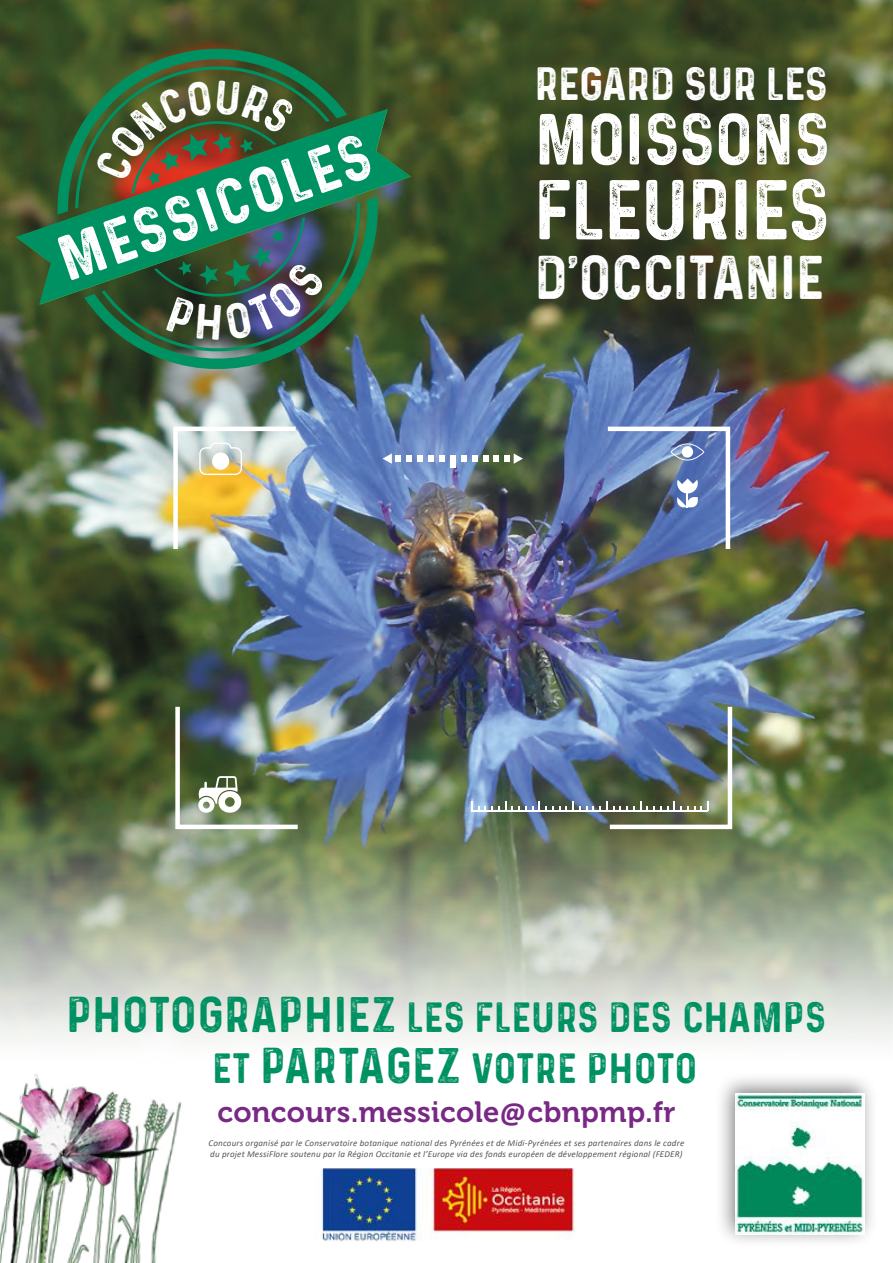
<style>
.page{position:relative;width:893px;height:1263px;background:#fff}
.page>*{position:absolute;margin:0;border:0;box-sizing:border-box;transform-origin:0 0}
.t1{font:67.95px "Prequel Demo";letter-spacing:-.01em;color:#fff}
.t2{font:57.6px "Prequel Demo";letter-spacing:-.01em;color:#fff}
.t3{font:50.85px "Prequel Demo";color:#fff}
.t4{font:49.35px "Prequel Demo";color:#fff}
.t5{font:37.05px "Prequel Demo";color:#fff}
.t6{font:33.9px/51px "Prequel Demo";letter-spacing:.015em;color:#009163;text-align:center}
.t7{font:29.25px "Museo 700";letter-spacing:.01em;color:#792885}
.t8{font:italic 9px/10.8px "Calibri";letter-spacing:.02em;color:#575656}
.s1{font-size:40.05px}
.s2{font-family:"Calibri";font-weight:700}
</style>
<div class="page">
<img style="left:0;top:0;width:893px;height:732px">
<svg style="left:16px;top:109px;width:395px;height:196px;background:#39592f"></svg>
<svg style="left:55px;top:34px;width:328px;height:351px;background:#2a6a43"></svg>
<img style="left:0;top:732px;width:893px;height:310px">
<div style="left:714px;top:1071px;width:164px;height:178px;background:#000;opacity:.5"></div>
<img style="left:736px;top:1094px;width:128px;height:140px">
<img style="left:322px;top:1168px;width:253px;height:74px">
<img style="left:0;top:1074px;width:182px;height:189px">
<img style="left:172px;top:425px;width:125px;height:125px">
<hr style="left:472px;top:810px;width:236px;height:1px;background:#fff">
<svg style="left:478px;top:806px;width:21px;height:4px"></svg>
<svg style="left:505px;top:801px;width:21px;height:9px"></svg>
<svg style="left:532px;top:801px;width:28px;height:9px"></svg>
<svg style="left:566px;top:801px;width:21px;height:9px"></svg>
<img style="left:593px;top:705px;width:141px;height:126px">
<div style="left:395px;top:455px;width:6px;height:7px;background:#fff"></div>
<div style="left:406px;top:455px;width:6px;height:7px;background:#fff"></div>
<div style="left:417px;top:455px;width:6px;height:7px;background:#fff"></div>
<div style="left:428px;top:455px;width:6px;height:7px;background:#fff"></div>
<div style="left:439px;top:455px;width:6px;height:7px;background:#fff"></div>
<svg style="left:461px;top:455px;width:5px;height:7px"></svg>
<svg style="left:472px;top:455px;width:5px;height:7px"></svg>
<svg style="left:483px;top:455px;width:5px;height:7px"></svg>
<svg style="left:494px;top:455px;width:5px;height:7px"></svg>
<div style="left:450px;top:455px;width:5px;height:13px;background:#fff"></div>
<svg style="left:505px;top:453px;width:18px;height:11px"></svg>
<svg style="left:383px;top:453px;width:9px;height:11px"></svg>
<img style="left:174px;top:705px;width:125px;height:126px">
<svg style="left:606px;top:425px;width:126px;height:125px;background:#6d81a4"></svg>
<svg style="left:160px;top:1213px;width:22px;height:50px"></svg>
<svg style="left:95px;top:80px;width:201px;height:105px;background:#495b32"></svg>
<img style="left:166px;top:229px;width:160px;height:111px">
<h3 class="t3" style="left:49px;top:228px;width:329px;rotate:-19deg">MESSICOLES</h3>
<h3 class="t5" style="left:535px;top:58px;width:295px">REGARD SUR LES</h3>
<h2 class="t2" style="left:535px;top:100px;width:297px">MOISSONS</h2>
<h1 class="t1" style="left:535px;top:164px;width:297px">FLEURIES</h1>
<h3 class="t4" style="left:535px;top:245px;width:291px">D'OCCITANIE</h3>
<h3 class="t6" style="left:66px;top:992px;width:761px"><span class="s1">PHOTOGRAPHIEZ</span> LES FLEURS DES CHAMPS<br>ET <span class="s1">PARTAGEZ</span> VOTRE PHOTO</h3>
<h3 class="t7" style="left:217px;top:1095px;width:460px">concours.messicole<span class="s2">@</span>cbnpmp.fr</h3>
<p class="t8" style="left:209px;top:1138px;width:477px">Concours organisé par le Conservatoire botanique national des Pyrénées et de Midi-Pyrénées et ses partenaires dans le cadre du projet MessiFlore soutenu par la Région Occitanie et l’Europe via des fonds européen de développement régional (FEDER)</p>
</div>
